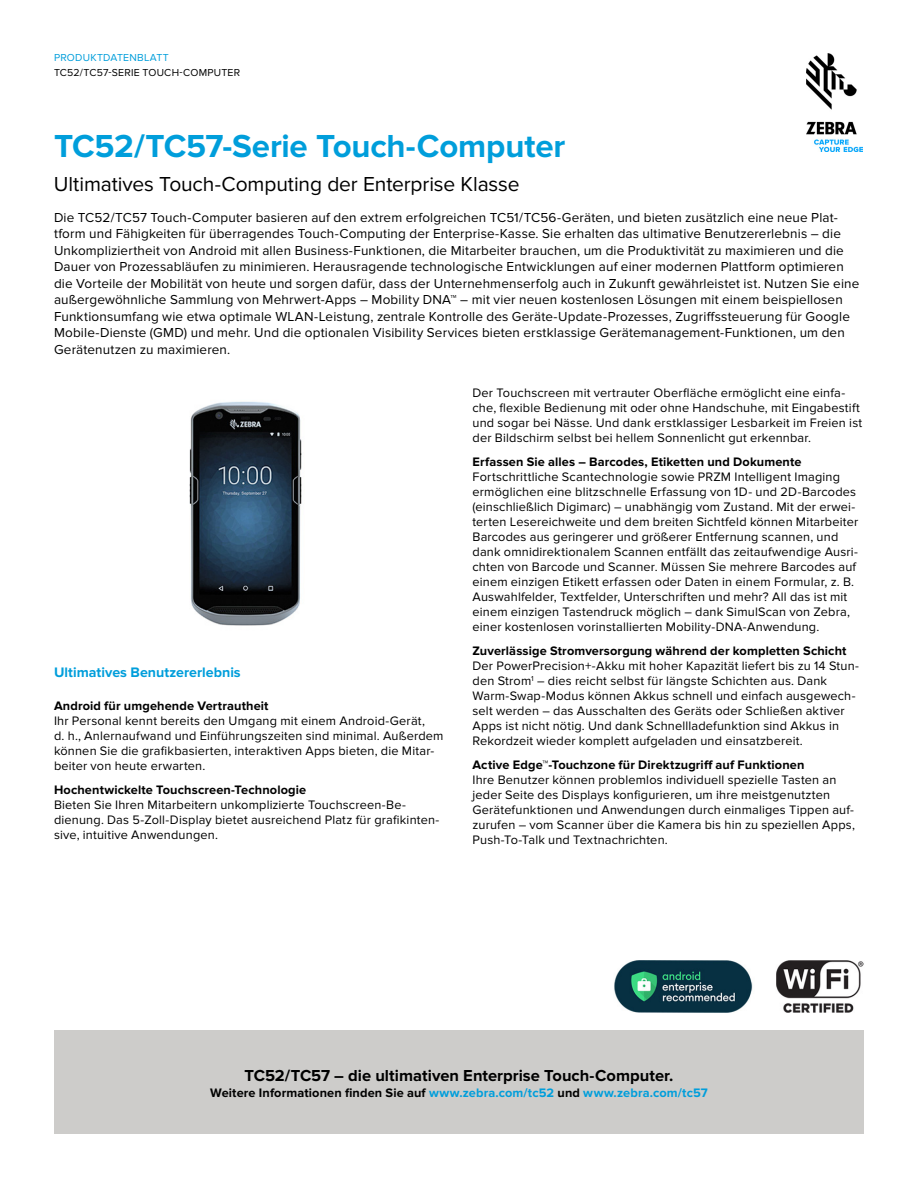
<style>
.page{position:relative;width:918px;height:1188px;background:#fff}
.page>*{position:absolute;margin:0;border:0;box-sizing:border-box;transform-origin:0 0}
.t1{font:700 33px "Proxima Nova";letter-spacing:-.005em;color:#009edb}
.t2{font:21px "Proxima Nova";letter-spacing:-.005em;color:#000}
.t3{font:700 16.5px "Proxima Nova";color:#000}
.t4{font:700 14.25px "Proxima Nova";color:#009edb}
.t5{font:13.5px/16.5px "Proxima Nova";letter-spacing:.01em;color:#000}
.t6{font:12.75px/15px "Proxima Nova";letter-spacing:.015em;color:#000}
.t7{font:700 12.75px "Proxima Nova";letter-spacing:.01em;color:#000}
.t8{font:700 12.75px "Proxima Nova";letter-spacing:.01em;color:#009edb}
.t9{font:10.5px "Proxima Nova";letter-spacing:.025em;color:#000}
.t10{font:10.5px "Proxima Nova";letter-spacing:.025em;color:#009edb}
.s1{color:#000}
</style>
<div class="page">
<img style="left:806px;top:54px;width:56px;height:97px">
<div style="left:54px;top:1031px;width:810px;height:103px;background:#cdccca"></div>
<img style="left:614px;top:961px;width:250px;height:52px">
<img style="left:189px;top:401px;width:113px;height:225px">
<p class="t10" style="left:54px;top:52px;width:116px">PRODUKTDATENBLATT</p>
<p class="t9" style="left:54px;top:66px;width:188px">TC52/TC57-SERIE TOUCH-COMPUTER</p>
<h1 class="t1" style="left:54px;top:127px;width:513px">TC52/TC57-Serie Touch-Computer</h1>
<h2 class="t2" style="left:54px;top:172px;width:467px">Ultimatives Touch-Computing der Enterprise Klasse</h2>
<p class="t5" style="left:54px;top:209px;width:807px">Die TC52/TC57 Touch-Computer basieren auf den extrem erfolgreichen TC51/TC56-Geräten, und bieten zusätzlich eine neue Plat&shy;tform und Fähigkeiten für überragendes Touch-Computing der Enterprise-Kasse. Sie erhalten das ultimative Benutzererlebnis – die Unkompliziertheit von Android mit allen Business-Funktionen, die Mitarbeiter brauchen, um die Produktivität zu maximieren und die Dauer von Prozessabläufen zu minimieren. Herausragende technologische Entwicklungen auf einer modernen Plattform optimieren die Vorteile der Mobilität von heute und sorgen dafür, dass der Unternehmenserfolg auch in Zukunft gewährleistet ist. Nutzen Sie eine außergewöhnliche Sammlung von Mehrwert-Apps – Mobility DNA™ – mit vier neuen kostenlosen Lösungen mit einem beispiellosen Funktionsumfang wie etwa optimale WLAN-Leistung, zentrale Kontrolle des Geräte-Update-Prozesses, Zugriffssteuerung für Google Mobile-Dienste (GMD) und mehr. Und die optionalen Visibility Services bieten erstklassige Gerätemanagement-Funktionen, um den Gerätenutzen zu maximieren.</p>
<p class="t4" style="left:54px;top:664px;width:188px">Ultimatives Benutzererlebnis</p>
<p class="t7" style="left:54px;top:698px;width:216px">Android für umgehende Vertrautheit</p>
<p class="t6" style="left:54px;top:713px;width:391px">Ihr Personal kennt bereits den Umgang mit einem Android-Gerät,<br>d. h., Anlernaufwand und Einführungszeiten sind minimal. Außerdem können Sie die grafikbasierten, interaktiven Apps bieten, die Mitar&shy;beiter von heute erwarten.</p>
<p class="t7" style="left:54px;top:782px;width:254px">Hochentwickelte Touchscreen-Technologie</p>
<p class="t6" style="left:54px;top:797px;width:387px">Bieten Sie Ihren Mitarbeitern unkomplizierte Touchscreen-Be&shy;dienung. Das 5-Zoll-Display bietet ausreichend Platz für grafikinten&shy;sive, intuitive Anwendungen.</p>
<p class="t6" style="left:472px;top:386px;width:391px">Der Touchscreen mit vertrauter Oberfläche ermöglicht eine einfa&shy;che, flexible Bedienung mit oder ohne Handschuhe, mit Eingabestift und sogar bei Nässe. Und dank erstklassiger Lesbarkeit im Freien ist der Bildschirm selbst bei hellem Sonnenlicht gut erkennbar.</p>
<p class="t7" style="left:472px;top:455px;width:331px">Erfassen Sie alles – Barcodes, Etiketten und Dokumente</p>
<p class="t6" style="left:472px;top:470px;width:387px">Fortschrittliche Scantechnologie sowie PRZM Intelligent Imaging ermöglichen eine blitzschnelle Erfassung von 1D- und 2D-Barcodes (einschließlich Digimarc) – unabhängig vom Zustand. Mit der erwei&shy;terten Lesereichweite und dem breiten Sichtfeld können Mitarbeiter Barcodes aus geringerer und größerer Entfernung scannen, und dank omnidirektionalem Scannen entfällt das zeitaufwendige Ausri&shy;chten von Barcode und Scanner. Müssen Sie mehrere Barcodes auf einem einzigen Etikett erfassen oder Daten in einem Formular, z. B.<br>Auswahlfelder, Textfelder, Unterschriften und mehr? All das ist mit einem einzigen Tastendruck möglich – dank SimulScan von Zebra, einer kostenlosen vorinstallierten Mobility-DNA-Anwendung.</p>
<p class="t7" style="left:472px;top:644px;width:376px">Zuverlässige Stromversorgung während der kompletten Schicht</p>
<p class="t6" style="left:472px;top:659px;width:388px">Der PowerPrecision+-Akku mit hoher Kapazität liefert bis zu 14 Stun&shy;den Strom<sup>1</sup> – dies reicht selbst für längste Schichten aus. Dank Warm-Swap-Modus können Akkus schnell und einfach ausgewech&shy;selt werden – das Ausschalten des Geräts oder Schließen aktiver Apps ist nicht nötig. Und dank Schnellladefunktion sind Akkus in Rekordzeit wieder komplett aufgeladen und einsatzbereit.</p>
<p class="t7" style="left:473px;top:758px;width:334px">Active Edge™-Touchzone für Direktzugriff auf Funktionen</p>
<p class="t6" style="left:473px;top:773px;width:384px">Ihre Benutzer können problemlos individuell spezielle Tasten an jeder Seite des Displays konfigurieren, um ihre meistgenutzten Gerätefunktionen und Anwendungen durch einmaliges Tippen auf&shy;zurufen – vom Scanner über die Kamera bis hin zu speziellen Apps, Push-To-Talk und Textnachrichten.</p>
<p class="t3" style="left:245px;top:1066px;width:430px">TC52/TC57 – die ultimativen Enterprise Touch-Computer.</p>
<p class="t8" style="left:210px;top:1085px;width:499px"><span class="s1">Weitere Informationen finden Sie auf</span> www.zebra.com/tc52 <span class="s1">und</span> www.zebra.com/tc57</p>
</div>
